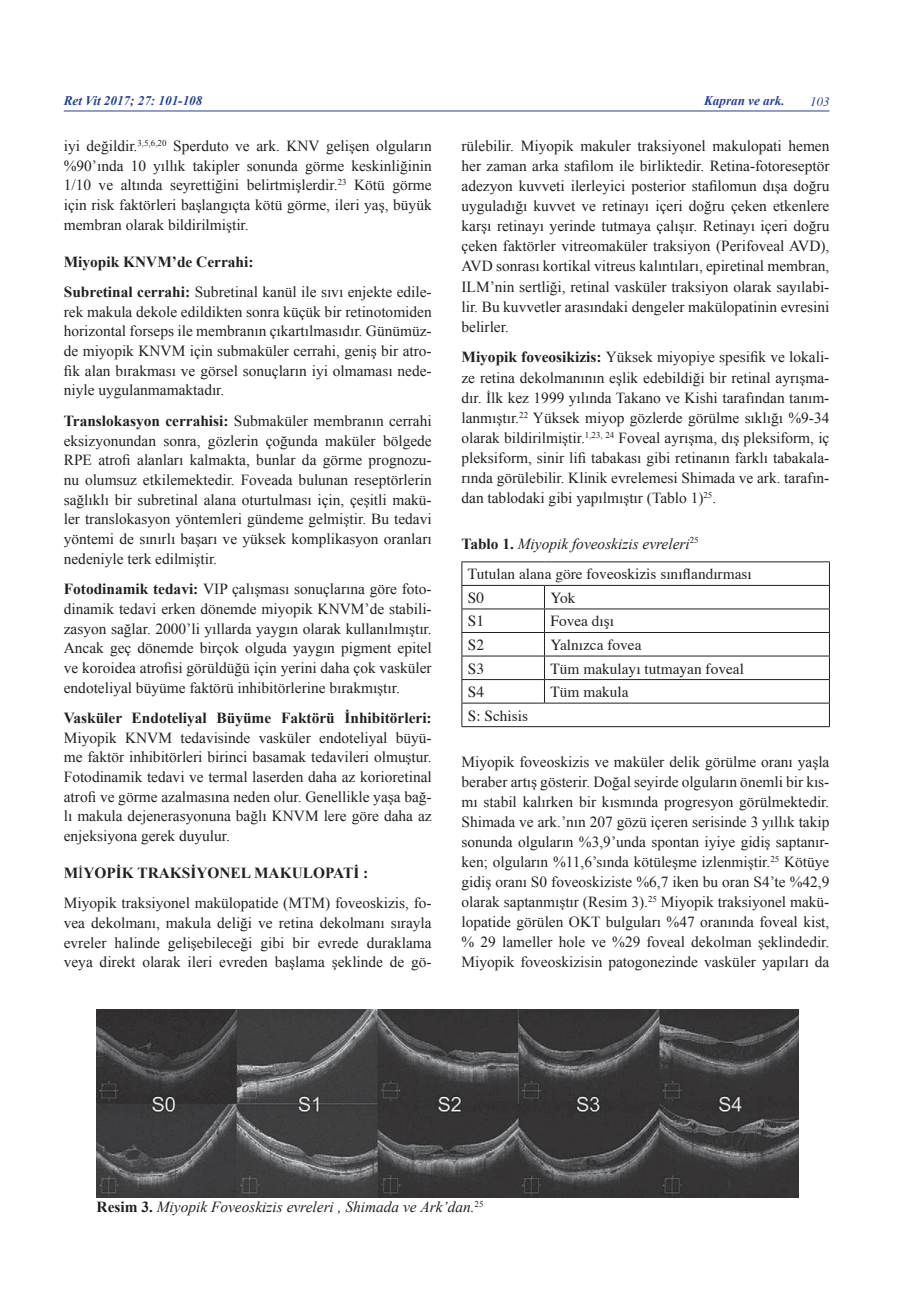
<style>
.page{position:relative;width:906px;height:1289px;background:#fff}
.page>*{position:absolute;margin:0;border:0;box-sizing:border-box;transform-origin:0 0}
.t1{font:15.3px/19.6px "Times New Roman";color:#231f20;text-align:justify}
.t2{font:700 15.3px/30.3px "Times New Roman";color:#231f20}
.t3{font:15.3px/23.5px "Times";color:#231f20}
.t4{font:italic 15.3px "Times New Roman";color:#231f20}
.t5{font:italic 700 13.2px "Times New Roman";color:#223f9a}
.t6{font:italic 12.75px "Times";color:#223f9a}
.s1{font-weight:400}
.s2{font-weight:700}
.s3{font-weight:700;font-style:normal}
</style>
<div class="page">
<hr style="left:64px;top:111px;width:765px;height:1px;background:#223f9a">
<hr style="left:461px;top:561px;width:83px;height:1px;background:#231f20">
<hr style="left:544px;top:561px;width:286px;height:1px;background:#231f20">
<hr style="left:461px;top:585px;width:83px;height:1px;background:#231f20">
<hr style="left:544px;top:585px;width:286px;height:1px;background:#231f20">
<hr style="left:461px;top:608px;width:83px;height:1px;background:#231f20">
<hr style="left:544px;top:608px;width:286px;height:1px;background:#231f20">
<hr style="left:461px;top:632px;width:83px;height:1px;background:#231f20">
<hr style="left:544px;top:632px;width:286px;height:1px;background:#231f20">
<hr style="left:461px;top:655px;width:83px;height:1px;background:#231f20">
<hr style="left:544px;top:655px;width:286px;height:1px;background:#231f20">
<hr style="left:461px;top:679px;width:83px;height:1px;background:#231f20">
<hr style="left:544px;top:679px;width:286px;height:1px;background:#231f20">
<svg style="left:544px;top:585px;width:1px;height:117px"></svg>
<hr style="left:461px;top:702px;width:83px;height:1px;background:#231f20">
<svg style="left:461px;top:562px;width:1px;height:164px"></svg>
<hr style="left:544px;top:702px;width:286px;height:1px;background:#231f20">
<svg style="left:829px;top:562px;width:1px;height:164px"></svg>
<hr style="left:461px;top:726px;width:369px;height:1px;background:#231f20">
<img style="left:97px;top:1009px;width:702px;height:188px">
<p class="t5" style="left:64px;top:94px;width:140px">Ret Vit 2017; 27: 101-108</p>
<p class="t5" style="left:704px;top:94px;width:82px">Kapran ve ark.</p>
<p class="t6" style="left:810px;top:97px;width:21px">103</p>
<p class="t1" style="left:64px;top:136px;width:369px">iyi değildir.<sup>3,5,6,20</sup> Sperduto ve ark. KNV gelişen olguların %90’ında 10 yıllık takipler sonunda görme keskinliğinin 1/10 ve altında seyrettiğini belirtmişlerdir.<sup>23</sup> Kötü görme için risk faktörleri başlangıçta kötü görme, ileri yaş, büyük membran olarak bildirilmiştir.</p>
<p class="t2" style="left:64px;top:246px;width:369px">Miyopik KNVM’de Cerrahi:<br>Subretinal cerrahi: <span class="s1">Subretinal kanül ile sıvı enjekte edile-</span></p>
<p class="t1" style="left:64px;top:301px;width:369px">rek makula dekole edildikten sonra küçük bir retinotomiden horizontal forseps ile membranın çıkartılmasıdır. Günümüz&shy;de miyopik KNVM için submaküler cerrahi, geniş bir atro&shy;fik alan bırakması ve görsel sonuçların iyi olmaması nede&shy;niyle uygulanmamaktadır.</p>
<p class="t1" style="left:64px;top:411px;width:369px"><span class="s2">Translokasyon cerrahisi:</span> Submaküler membranın cerrahi eksizyonundan sonra, gözlerin çoğunda maküler bölgede RPE atrofi alanları kalmakta, bunlar da görme prognozu&shy;nu olumsuz etkilemektedir. Foveada bulunan reseptörlerin sağlıklı bir subretinal alana oturtulması için, çeşitli makü&shy;ler translokasyon yöntemleri gündeme gelmiştir. Bu tedavi yöntemi de sınırlı başarı ve yüksek komplikasyon oranları nedeniyle terk edilmiştir.</p>
<p class="t1" style="left:64px;top:579px;width:369px"><span class="s2">Fotodinamik tedavi:</span> VIP çalışması sonuçlarına göre foto&shy;dinamik tedavi erken dönemde miyopik KNVM’de stabili&shy;zasyon sağlar. 2000’li yıllarda yaygın olarak kullanılmıştır.<br>Ancak geç dönemde birçok olguda yaygın pigment epitel ve koroidea atrofisi görüldüğü için yerini daha çok vasküler endoteliyal büyüme faktörü inhibitörlerine bırakmıştır.</p>
<p class="t2" style="left:64px;top:702px;width:369px">Vasküler Endoteliyal Büyüme Faktörü İnhibitörleri:</p>
<p class="t1" style="left:64px;top:727px;width:369px">Miyopik KNVM tedavisinde vasküler endoteliyal büyü&shy;me faktör inhibitörleri birinci basamak tedavileri olmuştur.<br>Fotodinamik tedavi ve termal laserden daha az korioretinal atrofi ve görme azalmasına neden olur. Genellikle yaşa bağ&shy;lı makula dejenerasyonuna bağlı KNVM lere göre daha az enjeksiyona gerek duyulur.</p>
<p class="t1" style="left:64px;top:857px;width:369px;line-height:30.3px"><span class="s2">M</span>İ<span class="s2">YOPİK TRAKSİYONEL MAKULOPATİ :<br></span>Miyopik traksiyonel makülopatide (MTM) foveoskizis, fo-</p>
<p class="t1" style="left:64px;top:913px;width:369px">vea dekolmanı, makula deliği ve retina dekolmanı sırayla evreler halinde gelişebileceği gibi bir evrede duraklama veya direkt olarak ileri evreden başlama şeklinde de gö-</p>
<p class="t1" style="left:461px;top:136px;width:369px;line-height:20.1px">rülebilir. Miyopik makuler traksiyonel makulopati hemen her zaman arka stafilom ile birliktedir. Retina-fotoreseptör adezyon kuvveti ilerleyici posterior stafilomun dışa doğru uyguladığı kuvvet ve retinayı içeri doğru çeken etkenlere karşı retinayı yerinde tutmaya çalışır. Retinayı içeri doğru çeken faktörler vitreomaküler traksiyon (Perifoveal AVD), AVD sonrası kortikal vitreus kalıntıları, epiretinal membran, ILM’nin sertliğ i, retinal vasküler traksiyon olarak sayılabi&shy;lir. Bu kuvvetler arasındaki dengeler makülopatinin evresini belirler.</p>
<p class="t1" style="left:461px;top:347px;width:369px;line-height:20.1px"><span class="s2">Miyopik foveosikizis:</span> Yüksek miyopiye spesifik ve lokali&shy;ze retina dekolmanının eşlik edebildiği bir retinal ayrışma&shy;dır. İlk kez 1999 yılında Takano ve Kishi tarafından tanım&shy;lanmıştır.<sup>22</sup> Yüksek miyop gözlerde görülme sıklığı %9-34 olarak bildirilmiştir.<sup>1,23,</sup> <sup>24</sup> Foveal ayrışma, dış pleksiform, iç pleksiform, sinir lifi tabakası gibi retinanın farklı tabakala&shy;rında görülebilir. Klinik evrelemesi Shimada ve ark. tarafın&shy;dan tablodaki gibi yapılmıştır (Tablo 1)<sup>25</sup>.</p>
<p class="t4" style="left:461px;top:535px;width:239px"><span class="s3">Tablo 1.</span> Miyopik foveoskizis evreleri<sup>25</sup></p>
<p class="t3" style="left:468px;top:564px;width:285px">Tutulan alana göre foveoskizis sınıflandırması<br>S0</p>
<p class="t3" style="left:550px;top:587px;width:26px">Yok</p>
<p class="t3" style="left:468px;top:611px;width:18px">S1</p>
<p class="t3" style="left:550px;top:611px;width:65px">Fovea dışı</p>
<p class="t3" style="left:468px;top:634px;width:18px">S2</p>
<p class="t3" style="left:550px;top:634px;width:93px">Yalnızca fovea</p>
<p class="t3" style="left:468px;top:658px;width:18px">S3</p>
<p class="t3" style="left:550px;top:658px;width:195px">Tüm makulayı tutmayan foveal</p>
<p class="t3" style="left:468px;top:681px;width:18px">S4</p>
<p class="t3" style="left:550px;top:681px;width:80px">Tüm makula</p>
<p class="t3" style="left:468px;top:705px;width:62px">S: Schisis</p>
<p class="t1" style="left:461px;top:751px;width:369px;line-height:20.1px">Miyopik foveoskizis ve maküler delik görülme oranı yaşla beraber artış gösterir. Doğal seyirde olguların önemli bir kıs&shy;mı stabil kalırken bir kısmında progresyon görülmektedir.<br>Shimada ve ark.’nın 207 gözü içeren serisinde 3 yıllık takip sonunda olguların %3,9’unda spontan iyiye gidiş saptanır&shy;ken; olguların %11,6’sında kötüleşme izlenmiştir.<sup>25</sup> Kötüye gidiş oranı S0 foveoskiziste %6,7 iken bu oran S4’te %42,9 olarak saptanmıştır (Resim 3).<sup>25</sup> Miyopik traksiyonel makü&shy;lopatide görülen OKT bulguları %47 oranında foveal kist, % 29 lameller hole ve %29 foveal dekolman şeklindedir.<br>Miyopik foveoskizisin patogonezinde vasküler yapıları da</p>
<p class="t4" style="left:97px;top:1198px;width:388px"><span class="s3">Resim 3.</span> Miyopik Foveoskizis evreleri , Shimada ve Ark’dan.<sup>25</sup></p>
</div>
